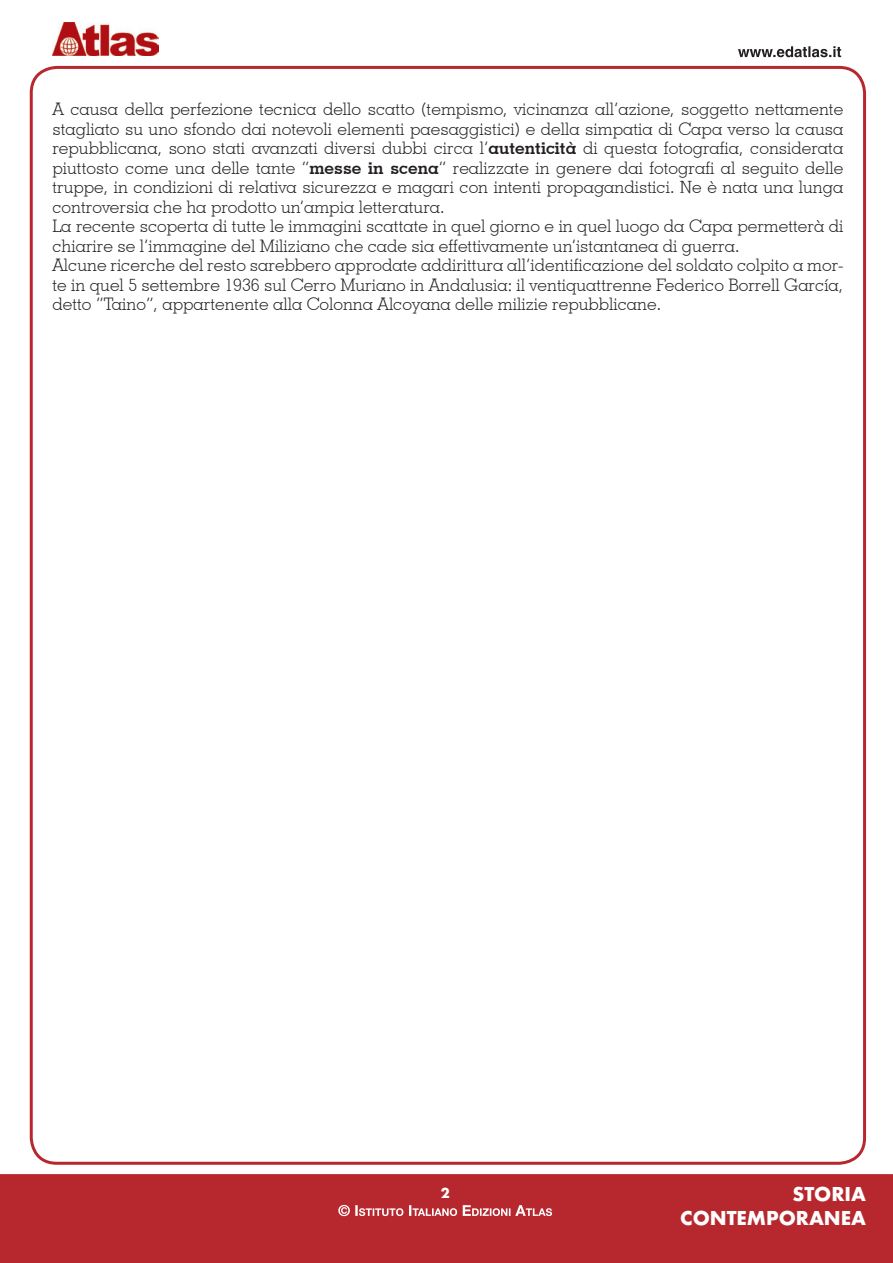
<style>
.page{position:relative;width:893px;height:1263px;background:#fff}
.page>*{position:absolute;margin:0;border:0;box-sizing:border-box;transform-origin:0 0}
.t1{font:700 21px/24px "Futura T";color:#fff;text-align:right}
.t2{font:300 17.25px/19.5px "Geometric Slab 703 BT";color:#231f20}
.t3{font:700 15px "Futura T";color:#fff}
.s1{font-weight:700}
</style>
<div class="page">
<div style="left:0;top:1174px;width:893px;height:89px;background:#b7282e;border:2px solid #b7282e"></div>
<svg style="left:338px;top:1205px;width:214px;height:11px"></svg>
<svg style="left:738px;top:46px;width:103px;height:11px"></svg>
<img style="left:52px;top:22px;width:106px;height:34px">
<p class="t2" style="left:52px;top:99px;width:792px">A causa della perfezione tecnica dello scatto (tempismo, vicinanza all’azione, soggetto nettamente stagliato su uno sfondo dai notevoli elementi paesaggistici) e della simpatia di Capa verso la causa repubblicana, sono stati avanzati diversi dubbi circa l’<span class="s1">autenticità</span> di questa fotografia, considerata piuttosto come una delle tante “<span class="s1">messe in scena</span>” realizzate in genere dai fotografi al seguito delle truppe, in condizioni di relativa sicurezza e magari con intenti propagandistici. Ne è nata una lunga controversia che ha prodotto un’ampia letteratura.<br>La recente scoperta di tutte le immagini scattate in quel giorno e in quel luogo da Capa permetterà di chiarire se l’immagine del Miliziano che cade sia effettivamente un’istantanea di guerra.<br>Alcune ricerche del resto sarebbero approdate addirittura all’identificazione del soldato colpito a mor&shy;te in quel 5 settembre 1936 sul Cerro Muriano in Andalusia: il ventiquattrenne Federico Borrell García, detto “Taino”, appartenente alla Colonna Alcoyana delle milizie repubblicane.</p>
<p class="t3" style="left:441px;top:1184px;width:10px">2</p>
<p class="t1" style="left:680px;top:1182px;width:187px">STORIa<br>CONTEMPORANEA</p>
</div>
